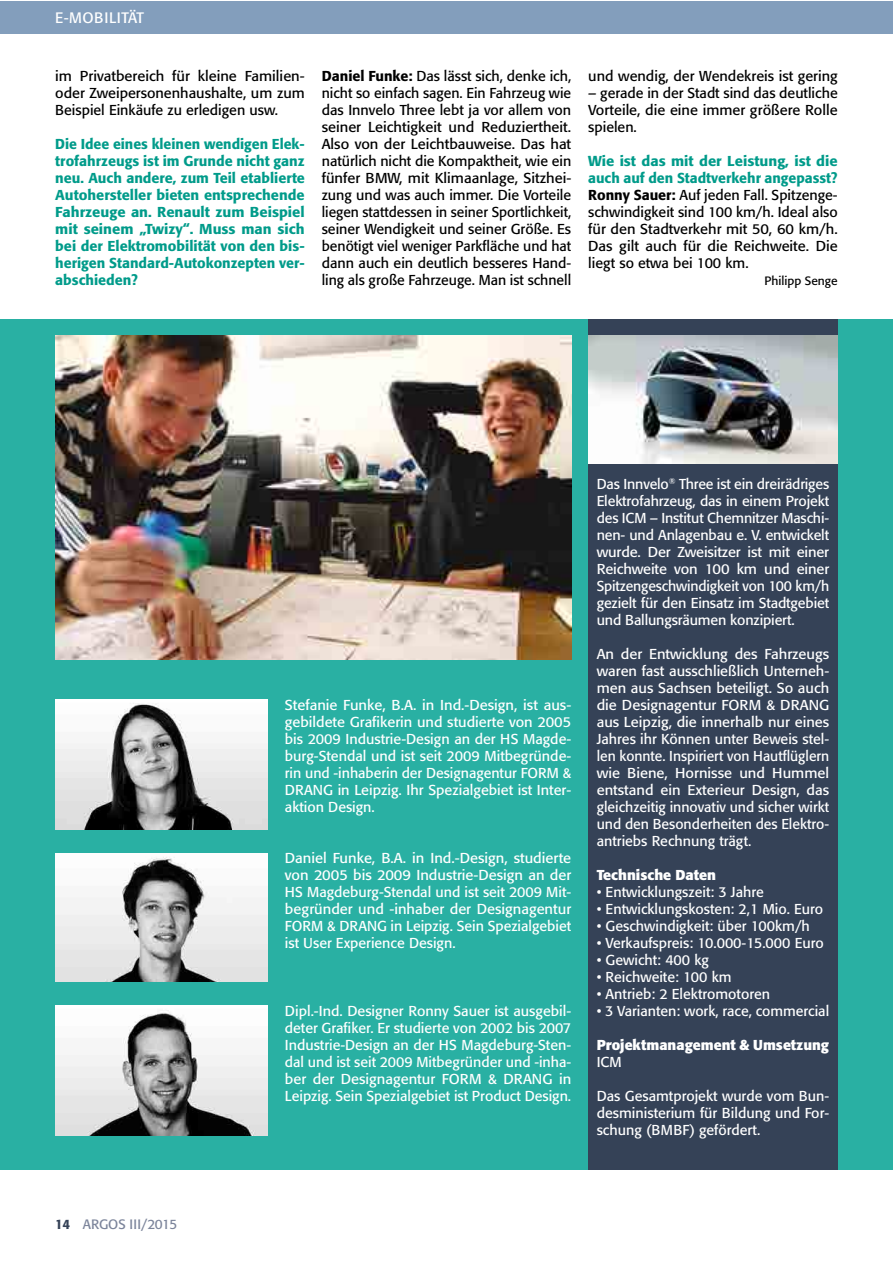
<style>
.page{position:relative;width:893px;height:1263px;background:#fff}
.page>*{position:absolute;margin:0;border:0;box-sizing:border-box;transform-origin:0 0}
.t1{font:15px "Formata";letter-spacing:.03em;color:#fff}
.t2{font:14.25px/17px "Formata";color:#fff;text-align:justify}
.t3{font:14.25px/17px "Formata";color:#000;text-align:justify}
.t4{font:500 14.25px/17px "Formata";color:#009b8a;text-align:justify}
.t5{font:700 14.25px "Formata";color:#fff}
.t6{font:13.5px "Formata";color:#7c859b}
.t7{font:12px "Formata";color:#000}
.s1{font-weight:500}
.s2{font-weight:500;color:#009b8a}
.s3{font-weight:500;color:#354257}
</style>
<div class="page">
<div style="left:0;top:319px;width:892px;height:850px;background:#29b0a3"></div>
<div style="left:588px;top:319px;width:250px;height:850px;background:#354257"></div>
<img style="left:55px;top:853px;width:213px;height:128px">
<img style="left:55px;top:1005px;width:213px;height:130px">
<img style="left:55px;top:699px;width:213px;height:130px">
<img style="left:588px;top:336px;width:250px;height:127px">
<img style="left:55px;top:336px;width:516px;height:323px">
<div style="left:0;top:1px;width:892px;height:33px;background:#839ebc"></div>
<p class="t1" style="left:55px;top:9px;width:90px">E-MOBILITÄT</p>
<p class="t3" style="left:55px;top:67px;width:251px">im Privatbereich für kleine Familien&shy;oder Zweipersonenhaushalte, um zum Beispiel Einkäufe zu erledigen usw.</p>
<p class="t4" style="left:55px;top:135px;width:251px">Die Idee eines kleinen wendigen Elek&shy;trofahrzeugs ist im Grunde nicht ganz neu. Auch andere, zum Teil etablierte Autohersteller bieten entsprechende Fahrzeuge an. Renault zum Beispiel mit seinem „Twizy“. Muss man sich bei der Elektromobilität von den bis&shy;herigen Standard-Autokonzepten ver&shy;abschieden?</p>
<p class="t3" style="left:322px;top:67px;width:251px"><span class="s1">Daniel Funke:</span> Das lässt sich, denke ich, nicht so einfach sagen. Ein Fahrzeug wie das Innvelo Three lebt ja vor allem von seiner Leichtigkeit und Reduziertheit.<br>Also von der Leichtbauweise. Das hat natürlich nicht die Kompaktheit, wie ein fünfer BMW, mit Klimaanlage, Sitzhei&shy;zung und was auch immer. Die Vorteile liegen stattdessen in seiner Sportlichkeit, seiner Wendigkeit und seiner Größe. Es benötigt viel weniger Parkfläche und hat dann auch ein deutlich besseres Hand&shy;ling als große Fahrzeuge. Man ist schnell</p>
<p class="t3" style="left:588px;top:67px;width:251px">und wendig, der Wendekreis ist gering</p>
<p class="t3" style="left:588px;top:84px;width:251px">– gerade in der Stadt sind das deutliche Vorteile, die eine immer größere Rolle spielen.</p>
<p class="t3" style="left:588px;top:152px;width:251px"><span class="s2">Wie ist das mit der Leistung, ist die auch auf den Stadtverkehr angepasst?<br></span><span class="s1">Ronny Sauer:</span> Auf jeden Fall. Spitzenge&shy;schwindigkeit sind 100 km/h. Ideal also für den Stadtverkehr mit 50, 60 km/h.<br>Das gilt auch für die Reichweite. Die liegt so etwa bei 100 km.</p>
<p class="t7" style="left:764px;top:273px;width:75px">Philipp Senge</p>
<p class="t6" style="left:55px;top:1216px;width:124px"><span class="s3">14</span> ARGOS III/2015</p>
<p class="t2" style="left:285px;top:697px;width:288px">Stefanie Funke, B.A. in Ind.-Design, ist aus&shy;gebildete Grafikerin und studierte von 2005 bis 2009 Industrie-Design an der HS Magde&shy;burg-Stendal und ist seit 2009 Mitbegründe&shy;rin und -inhaberin der Designagentur FORM &amp; DRANG in Leipzig. Ihr Spezialgebiet ist Inter&shy;aktion Design.</p>
<p class="t2" style="left:285px;top:850px;width:288px">Daniel Funke, B.A. in Ind.-Design, studierte von 2005 bis 2009 Industrie-Design an der HS Magdeburg-Stendal und ist seit 2009 Mit&shy;begründer und -inhaber der Designagentur FORM &amp; DRANG in Leipzig. Sein Spezialgebiet ist User Experience Design.</p>
<p class="t2" style="left:285px;top:1003px;width:288px">Dipl.-Ind. Designer Ronny Sauer ist ausgebil&shy;deter Grafiker. Er studierte von 2002 bis 2007<br>Industrie-Design an der HS Magdeburg-Sten&shy;dal und ist seit 2009 Mitbegründer und -inha&shy;ber der Designagentur FORM &amp; DRANG in Leipzig. Sein Spezialgebiet ist Product Design.</p>
<p class="t2" style="left:597px;top:475px;width:234px">Das Innvelo<sup>®</sup> Three ist ein dreirädriges Elektrofahrzeug, das in einem Projekt des ICM – Institut Chemnitzer Maschi&shy;nen- und Anlagenbau e. V. entwickelt wurde. Der Zweisitzer ist mit einer Reichweite von 100 km und einer Spitzengeschwindigkeit von 100 km/h gezielt für den Einsatz im Stadtgebiet und Ballungsräumen konzipiert.</p>
<p class="t2" style="left:597px;top:646px;width:234px">An der Entwicklung des Fahrzeugs waren fast ausschließlich Unterneh&shy;men aus Sachsen beteiligt. So auch die Designagentur FORM &amp; DRANG aus Leipzig, die innerhalb nur eines Jahres ihr Können unter Beweis stel&shy;len konnte. Inspiriert von Hautflüglern wie Biene, Hornisse und Hummel entstand ein Exterieur Design, das gleichzeitig innovativ und sicher wirkt und den Besonderheiten des Elektro&shy;antriebs Rechnung trägt.</p>
<p class="t5" style="left:597px;top:866px;width:121px">Technische Daten</p>
<p class="t2" style="left:597px;top:884px;width:169px">• Entwicklungszeit: 3 Jahre</p>
<p class="t2" style="left:597px;top:901px;width:228px">• Entwicklungskosten: 2,1 Mio. Euro</p>
<p class="t2" style="left:597px;top:918px;width:215px">• Geschwindigkeit: über 100km/h</p>
<p class="t2" style="left:597px;top:935px;width:229px">• Verkaufspreis: 10.000-15.000 Euro</p>
<p class="t2" style="left:597px;top:952px;width:114px">• Gewicht: 400 kg</p>
<p class="t2" style="left:597px;top:969px;width:136px">• Reichweite: 100 km</p>
<p class="t2" style="left:597px;top:986px;width:175px">• Antrieb: 2 Elektromotoren</p>
<p class="t2" style="left:597px;top:1003px;width:234px">• 3 Varianten: work, race, commercial</p>
<p class="t5" style="left:597px;top:1036px;width:234px">Projektmanagement &amp; Umsetzung</p>
<p class="t2" style="left:597px;top:1054px;width:26px">ICM</p>
<p class="t2" style="left:597px;top:1088px;width:234px">Das Gesamtprojekt wurde vom Bun&shy;desministerium für Bildung und For&shy;schung (BMBF) gefördert.</p>
</div>
